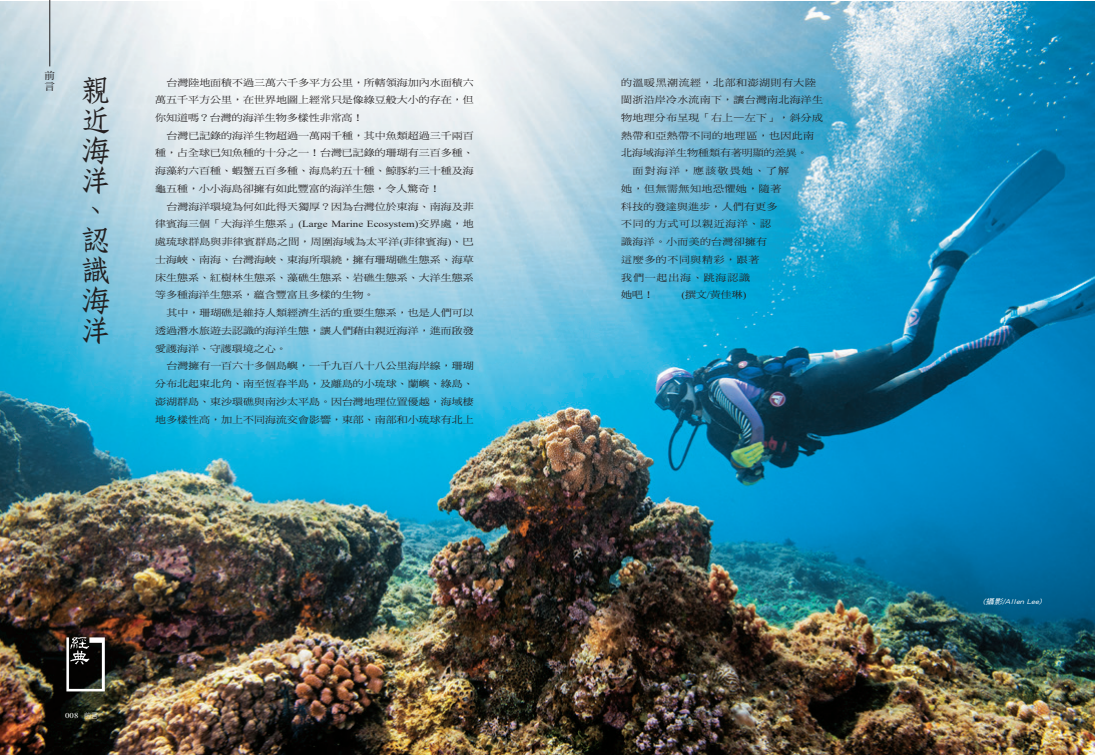
<style>
.page{position:relative;width:1095px;height:755px;background:#fff}
.page>*{position:absolute;margin:0;border:0;box-sizing:border-box;transform-origin:0 0}
.t1{font:30px "DF Fang Song Std W6";color:#231f20}
.t2{font:10px "DF Ming Std W7";color:#231f20}
.t3{font:9.4px/17.7px "DF Ming Std W5";color:#231f20;text-align:justify;scale:1.18 1}
.t4{font:9.4px "DF Ming Std W5";letter-spacing:.02em;color:#231f20;scale:1.18 1}
.t5{font:9.4px "Times New Roman";color:#231f20;scale:1.18 1}
.t6{font:9.4px "DF Ming Std W5";letter-spacing:.05em;color:#231f20;scale:1.18 1}
.t7{font:9.4px "DF Ming Std W5";letter-spacing:.045em;color:#231f20;scale:1.18 1}
.t8{font:9.4px "DF Ming Std W5";letter-spacing:.035em;color:#231f20;scale:1.18 1}
.t9{font:9.4px "DF Ming Std W5";letter-spacing:.04em;color:#231f20;scale:1.18 1}
.t10{font:9.4px "DF Ming Std W5";letter-spacing:.105em;color:#231f20;scale:1.18 1}
.t11{font:9.4px "DF Ming Std W5";letter-spacing:.07em;color:#231f20;scale:1.18 1}
.t12{font:7.5px "Times New Roman";color:#fff;scale:1.18 1}
.t13{font:italic 7.2px "DF Hei Std W5";color:#fff;scale:1.18 1}
.s1{font-family:"DF Ming Std W5"}
.s2{font-family:"Times New Roman"}
.s3{font-family:"DF Yuan Std W3";font-size:7px}
</style>
<div class="page">
<img style="left:0;top:1px;width:1094px;height:753px">
<hr style="left:50px;top:0;width:1px;height:66px;background:#231f20">
<img style="left:64px;top:635px;width:43px;height:58px">
<p class="t2" style="left:45px;top:70px;width:11px">前</p>
<p class="t2" style="left:45px;top:81px;width:11px">言</p>
<h1 class="t1" style="left:81px;top:74px;width:31px">親</h1>
<h1 class="t1" style="left:81px;top:104px;width:31px">近</h1>
<h1 class="t1" style="left:81px;top:134px;width:31px">海</h1>
<h1 class="t1" style="left:81px;top:164px;width:31px">洋</h1>
<h1 class="t1" style="left:81px;top:194px;width:31px">、</h1>
<h1 class="t1" style="left:81px;top:223px;width:31px">認</h1>
<h1 class="t1" style="left:81px;top:253px;width:31px">識</h1>
<h1 class="t1" style="left:81px;top:283px;width:31px">海</h1>
<h1 class="t1" style="left:81px;top:313px;width:31px">洋</h1>
<p class="t3" style="left:155px;top:73px;width:271px;text-indent:11px">台灣陸地面積不過三萬六千多平方公里，所轄領海加內水面積六萬五千平方公里，在世界地圖上經常只是像綠豆般大小的存在，但你知道嗎？台灣的海洋生物多樣性非常高！</p>
<p class="t3" style="left:155px;top:126px;width:271px;text-indent:11px">台灣已記錄的海洋生物超過一萬兩千種，其中魚類超過三千兩百種，占全球已知魚種的十分之一！台灣已記錄的珊瑚有三百多種、海藻約六百種、蝦蟹五百多種、海鳥約五十種、鯨豚約三十種及海龜五種，小小海島卻擁有如此豐富的海洋生態，令人驚奇！</p>
<p class="t3" style="left:166px;top:197px;width:262px">台灣海洋環境為何如此得天獨厚？因為台灣位於東海、南海及菲</p>
<p class="t5" style="left:155px;top:217px;width:271px"><span class="s1">律賓海三個「大海洋生態系」</span>(Large Marine Ecosystem)<span class="s1">交界處，地</span></p>
<p class="t3" style="left:155px;top:232px;width:271px">處琉球群島與菲律賓群島之間，周圍海域為太平洋<span class="s2">(</span>菲律賓海<span class="s2">)</span>、巴士海峽、南海、台灣海峽、東海所環繞，擁有珊瑚礁生態系、海草床生態系、紅樹林生態系、藻礁生態系、岩礁生態系、大洋生態系等多種海洋生態系，蘊含豐富且多樣的生物。</p>
<p class="t3" style="left:155px;top:303px;width:271px;text-indent:11px">其中，珊瑚礁是維持人類經濟生活的重要生態系，也是人們可以透過潛水旅遊去認識的海洋生態，讓人們藉由親近海洋，進而啟發愛護海洋、守護環境之心。</p>
<p class="t3" style="left:155px;top:357px;width:271px;text-indent:11px">台灣擁有一百六十多個島嶼，一千九百八十八公里海岸線，珊瑚分布北起東北角、南至恆春半島，及離島的小琉球、蘭嶼、綠島、澎湖群島、東沙環礁與南沙太平島。因台灣地理位置優越，海域棲地多樣性高，加上不同海流交會影響，東部、南部和小琉球有北上</p>
<p class="t12" style="left:65px;top:709px;width:29px">008 <span class="s3">前言</span></p>
<p class="t7" style="left:621px;top:77px;width:167px">的溫暖黑潮流經，北部和澎湖則有大陸</p>
<p class="t4" style="left:621px;top:95px;width:172px">閩浙沿岸冷水流南下，讓台灣南北海洋生</p>
<p class="t4" style="left:621px;top:112px;width:172px">物地理分布呈現「右上—左下」，斜分成</p>
<p class="t8" style="left:621px;top:130px;width:165px">熱帶和亞熱帶不同的地理區，也因此南</p>
<p class="t3" style="left:621px;top:144px;width:160px">北海域海洋生物種類有著明顯的差異。</p>
<p class="t10" style="left:632px;top:166px;width:134px">面對海洋，應該敬畏她、了解</p>
<p class="t9" style="left:621px;top:183px;width:137px">她，但無需無知地恐懼她，隨著</p>
<p class="t3" style="left:621px;top:197px;width:134px">科技的發達與進步，人們有更多</p>
<p class="t6" style="left:621px;top:219px;width:129px">不同的方式可以親近海洋、認</p>
<p class="t4" style="left:621px;top:236px;width:125px">識海洋。小而美的台灣卻擁有</p>
<p class="t6" style="left:621px;top:254px;width:118px">這麼多的不同與精彩，跟著</p>
<p class="t11" style="left:621px;top:272px;width:111px">我們一起出海、跳海認識</p>
<p class="t3" style="left:621px;top:286px;width:29px">她吧！</p>
<p class="t3" style="left:681px;top:286px;width:57px"><span class="s2">(</span>撰文<span class="s2">/</span>黃佳琳<span class="s2">)</span></p>
<p class="t13" style="left:982px;top:597px;width:53px">(攝影/Allen Lee)</p>
</div>
